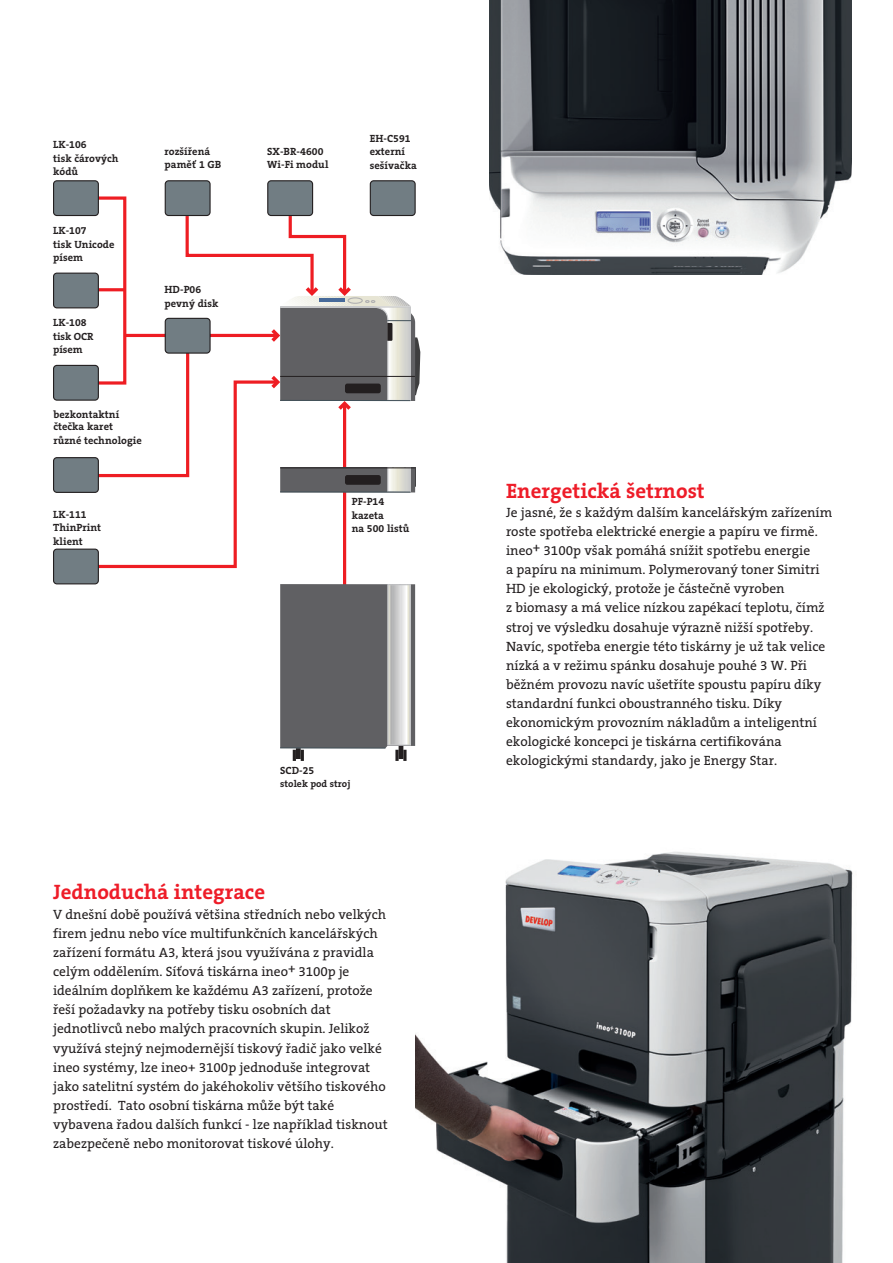
<style>
.page{position:relative;width:893px;height:1263px;background:#fff}
.page>*{position:absolute;margin:0;border:0;box-sizing:border-box;transform-origin:0 0}
.t1{font:700 21px "The Serif CE";color:#ee1c28}
.t2{font:13.5px/19.2px "The Serif CE";color:#231f20}
.t3{font:700 10.5px/13.5px "The Serif CE";letter-spacing:.005em;color:#231f20}
.t4{font:700 9.75px "The Serif CE";letter-spacing:.005em;color:#231f20}
</style>
<div class="page">
<img style="left:415px;top:852px;width:438px;height:411px">
<svg style="left:77px;top:195px;width:270px;height:390px"></svg>
<div style="left:54px;top:458px;width:44px;height:34px;background:#717d83;border-radius:3px"></div>
<div style="left:53px;top:457px;width:46px;height:36px;border:1px solid #231f20;border-radius:3px"></div>
<div style="left:268px;top:181px;width:45px;height:34px;background:#717d83;border-radius:3px"></div>
<div style="left:267px;top:180px;width:46px;height:36px;border:1px solid #231f20;border-radius:3px"></div>
<div style="left:54px;top:365px;width:44px;height:35px;background:#717d83;border-radius:3px"></div>
<div style="left:53px;top:365px;width:46px;height:36px;border:1px solid #231f20;border-radius:3px"></div>
<div style="left:370px;top:181px;width:45px;height:34px;background:#717d83;border-radius:3px"></div>
<div style="left:370px;top:180px;width:46px;height:36px;border:1px solid #231f20;border-radius:3px"></div>
<div style="left:165px;top:181px;width:45px;height:34px;background:#717d83;border-radius:3px"></div>
<div style="left:165px;top:180px;width:46px;height:36px;border:1px solid #231f20;border-radius:3px"></div>
<div style="left:54px;top:181px;width:44px;height:34px;background:#717d83;border-radius:3px"></div>
<div style="left:53px;top:180px;width:46px;height:36px;border:1px solid #231f20;border-radius:3px"></div>
<hr style="left:98px;top:288px;width:26px;height:3px;background:#ee1d23">
<div style="left:54px;top:273px;width:44px;height:35px;background:#717d83;border-radius:3px"></div>
<div style="left:53px;top:273px;width:46px;height:35px;border:1px solid #231f20;border-radius:3px"></div>
<svg style="left:280px;top:467px;width:135px;height:26px;background:#767677"></svg>
<hr style="left:280px;top:492px;width:130px;height:1px;background:#425159">
<div style="left:345px;top:475px;width:36px;height:10px;background:#231f20;border-radius:2px"></div>
<hr style="left:280px;top:468px;width:135px;height:1px;background:#231f20">
<svg style="left:280px;top:584px;width:135px;height:177px;background:#6c6c6e"></svg>
<hr style="left:408px;top:585px;width:1px;height:160px;background:#edecdf">
<hr style="left:407px;top:585px;width:1px;height:160px;background:#f9f9f5">
<hr style="left:406px;top:585px;width:1px;height:160px;background:#fff">
<hr style="left:404px;top:585px;width:2px;height:160px;background:#f8f8f8">
<hr style="left:403px;top:585px;width:1px;height:160px;background:#f1f1f2">
<hr style="left:402px;top:585px;width:1px;height:160px;background:#ebebeb">
<hr style="left:401px;top:585px;width:1px;height:160px;background:#e5e5e5">
<hr style="left:400px;top:585px;width:1px;height:160px;background:#dededf">
<hr style="left:399px;top:585px;width:1px;height:160px;background:#d8d8d9">
<hr style="left:398px;top:585px;width:1px;height:160px;background:#d2d2d2">
<hr style="left:397px;top:585px;width:1px;height:160px;background:#ccc">
<hr style="left:395px;top:585px;width:1px;height:160px;background:#c8c8c9">
<hr style="left:394px;top:585px;width:1px;height:160px;background:#c2c2c3">
<hr style="left:393px;top:585px;width:1px;height:160px;background:#bcbcbd">
<hr style="left:392px;top:585px;width:1px;height:160px;background:#b6b7b8">
<hr style="left:391px;top:585px;width:1px;height:160px;background:#b1b1b2">
<hr style="left:390px;top:585px;width:1px;height:160px;background:#cccbc4">
<hr style="left:389px;top:585px;width:1px;height:160px;background:#e7e5d4">
<div style="left:387px;top:584px;width:24px;height:162px;border:1px solid #c7c8ca"></div>
<hr style="left:280px;top:747px;width:105px;height:1px;background:#425159">
<hr style="left:125px;top:334px;width:152px;height:3px;background:#ee1d23">
<div style="left:165px;top:318px;width:45px;height:35px;background:#717d83;border-radius:3px"></div>
<div style="left:165px;top:318px;width:46px;height:36px;border:1px solid #231f20;border-radius:3px"></div>
<div style="left:54px;top:549px;width:44px;height:35px;background:#717d83;border-radius:3px"></div>
<div style="left:53px;top:549px;width:46px;height:35px;border:1px solid #231f20;border-radius:3px"></div>
<svg style="left:271px;top:287px;width:149px;height:123px"></svg>
<img style="left:489px;top:0;width:363px;height:275px">
<p class="t3" style="left:53px;top:138px;width:35px">LK-106</p>
<p class="t3" style="left:53px;top:152px;width:67px">tisk čárových kódů</p>
<p class="t3" style="left:53px;top:224px;width:35px">LK-107</p>
<p class="t3" style="left:53px;top:237px;width:63px">tisk Unicode písem</p>
<p class="t3" style="left:53px;top:316px;width:35px">LK-108</p>
<p class="t3" style="left:53px;top:330px;width:42px">tisk OCR</p>
<p class="t3" style="left:53px;top:343px;width:31px">písem</p>
<p class="t3" style="left:53px;top:409px;width:67px;line-height:12px">bezkontaktní čtečka karet</p>
<p class="t3" style="left:53px;top:434px;width:90px">různé technologie</p>
<p class="t3" style="left:165px;top:144px;width:58px">rozšířená paměť 1 GB</p>
<p class="t3" style="left:165px;top:283px;width:38px">HD-P06</p>
<p class="t3" style="left:165px;top:297px;width:55px">pevný disk</p>
<p class="t3" style="left:53px;top:508px;width:35px">LK-111</p>
<p class="t3" style="left:53px;top:521px;width:50px">ThinPrint klient</p>
<p class="t3" style="left:267px;top:144px;width:58px">SX-BR-4600</p>
<p class="t3" style="left:267px;top:158px;width:63px">Wi-Fi modul</p>
<p class="t3" style="left:370px;top:132px;width:42px">EH-C591</p>
<p class="t3" style="left:370px;top:145px;width:37px">externí</p>
<p class="t3" style="left:370px;top:159px;width:49px">sešívačka</p>
<p class="t3" style="left:352px;top:495px;width:34px">PF-P14</p>
<p class="t3" style="left:352px;top:509px;width:34px">kazeta</p>
<p class="t3" style="left:352px;top:522px;width:59px">na 500 listů</p>
<p class="t3" style="left:280px;top:763px;width:36px">SCD-25</p>
<p class="t4" style="left:280px;top:778px;width:72px">stolek pod stroj</p>
<p class="t1" style="left:53px;top:880px;width:213px">Jednoduchá integrace</p>
<p class="t2" style="left:53px;top:905px;width:336px">V dnešní době používá většina středních nebo velkých firem jednu nebo více multifunkčních kancelářských zařízení formátu A3, která jsou využívána z pravidla celým oddělením. Síťová tiskárna ineo+ 3100p je ideálním doplňkem ke každému A3 zařízení, protože řeší požadavky na potřeby tisku osobních dat jednotlivců nebo malých pracovních skupin. Jelikož využívá stejný nejmodernější tiskový řadič jako velké ineo systémy, lze ineo+ 3100p jednoduše integrovat jako satelitní systém do jakéhokoliv většího tiskového prostředí. Tato osobní tiskárna může být také vybavena řadou dalších funkcí - lze například tisknout zabezpečeně nebo monitorovat tiskové úlohy.</p>
<p class="t1" style="left:506px;top:479px;width:200px">Energetická šetrnost</p>
<p class="t2" style="left:506px;top:503px;width:328px">Je jasné, že s každým dalším kancelářským zařízením roste spotřeba elektrické energie a papíru ve firmě. ineo+ 3100p však pomáhá snížit spotřebu energie<br>a papíru na minimum. Polymerovaný toner Simitri HD je ekologický, protože je částečně vyroben<br>z biomasy a má velice nízkou zapékací teplotu, čímž stroj ve výsledku dosahuje výrazně nižší spotřeby.<br>Navíc, spotřeba energie této tiskárny je už tak velice nízká a v režimu spánku dosahuje pouhé 3 W. Při běžném provozu navíc ušetříte spoustu papíru díky standardní funkci oboustranného tisku. Díky ekonomickým provozním nákladům a inteligentní ekologické koncepci je tiskárna certifikována ekologickými standardy, jako je Energy Star.</p>
</div>
